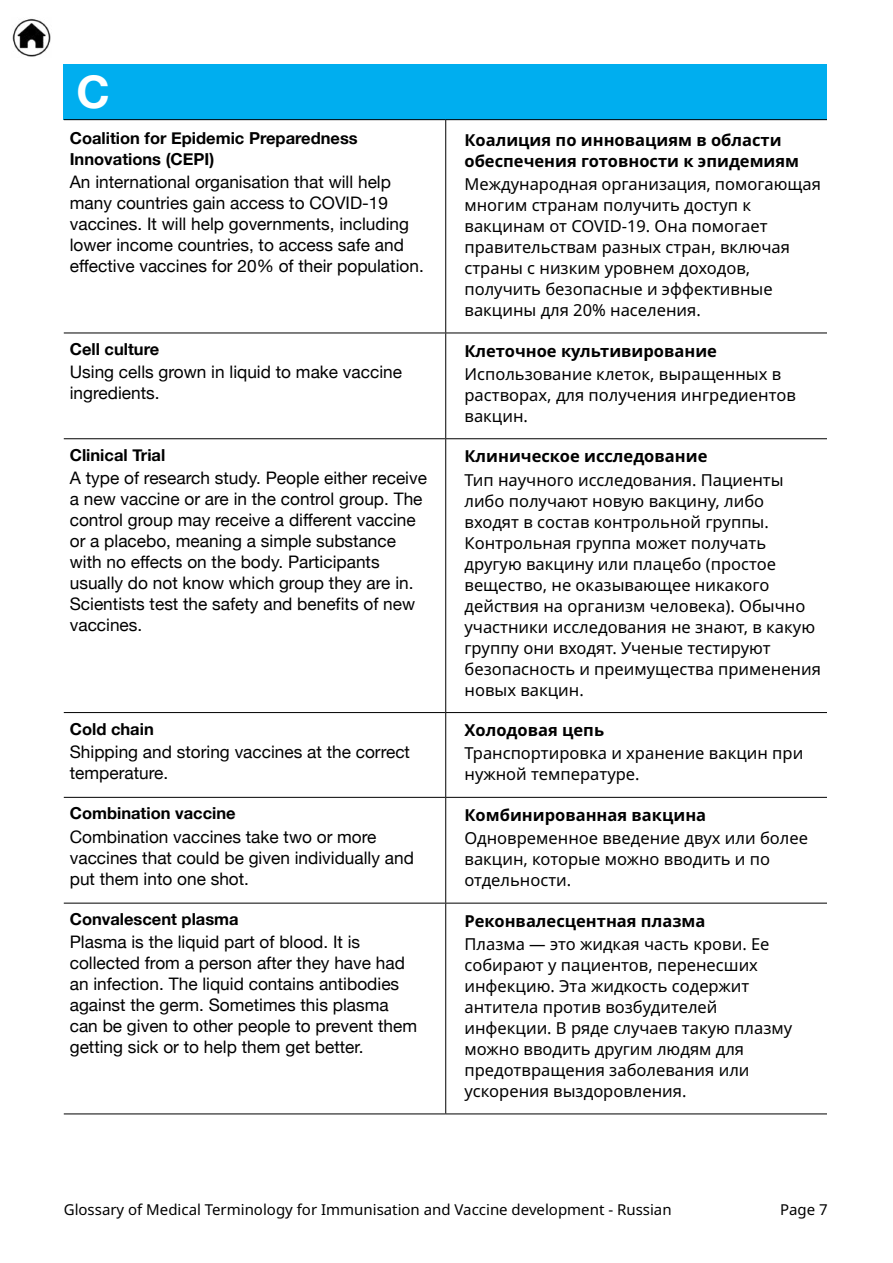
<style>
.page{position:relative;width:893px;height:1263px;background:#fff}
.page>*{position:absolute;margin:0;border:0;box-sizing:border-box;transform-origin:0 0}
.t1{font:700 45px "Helvetica Neue";color:#fff}
.Eng_Text{font:17.25px/21px "Helvetica Neue";color:#000}
.Lang_Text{font:16.5px/21px "Noto Sans";color:#000}
.Lang_Sub{font:700 16.5px/21px "Noto Sans";color:#000}
.Eng_Sub{font:700 16.5px/21px "Helvetica Neue";color:#000}
.t2{font:15px "Noto Sans";color:#000}
</style>
<div class="page">
<img style="left:12px;top:18px;width:39px;height:39px">
<div style="left:64px;top:64px;width:763px;height:56px;background:#00aeef"></div>
<hr style="left:64px;top:119px;width:382px;height:1px;background:#000">
<hr style="left:446px;top:119px;width:381px;height:1px;background:#000">
<hr style="left:64px;top:333px;width:382px;height:1px;background:#000">
<hr style="left:446px;top:333px;width:381px;height:1px;background:#000">
<hr style="left:64px;top:438px;width:382px;height:1px;background:#000">
<hr style="left:446px;top:438px;width:381px;height:1px;background:#000">
<hr style="left:64px;top:712px;width:382px;height:1px;background:#000">
<hr style="left:446px;top:712px;width:381px;height:1px;background:#000">
<hr style="left:64px;top:797px;width:382px;height:1px;background:#000">
<hr style="left:446px;top:797px;width:381px;height:1px;background:#000">
<hr style="left:64px;top:903px;width:382px;height:1px;background:#000">
<hr style="left:446px;top:903px;width:381px;height:1px;background:#000">
<hr style="left:64px;top:1113px;width:382px;height:1px;background:#000">
<hr style="left:446px;top:1113px;width:381px;height:1px;background:#000">
<hr style="left:445px;top:120px;width:1px;height:213px;background:#000">
<hr style="left:445px;top:333px;width:1px;height:105px;background:#000">
<hr style="left:445px;top:439px;width:1px;height:273px;background:#000">
<hr style="left:445px;top:713px;width:1px;height:84px;background:#000">
<hr style="left:445px;top:798px;width:1px;height:105px;background:#000">
<hr style="left:445px;top:903px;width:1px;height:210px;background:#000">
<p class="t1" style="left:77px;top:56px;width:35px">C</p>
<p class="Eng_Sub" style="left:70px;top:128px;width:290px">Coalition for Epidemic Preparedness<br>Innovations (CEPI(</p>
<p class="Eng_Text" style="left:70px;top:173px;width:355px">An international organisation that will help many countries gain access to COVID-19 vaccines It. will help governments, including lower income countries to, access safe and effective vaccines for 20% of their population.</p>
<p class="Eng_Sub" style="left:70px;top:339px;width:91px">Cell culture</p>
<p class="Eng_Text" style="left:70px;top:363px;width:334px">Using cells grown in liquid to make vaccine ingredients.</p>
<p class="Eng_Sub" style="left:70px;top:445px;width:97px">Clinical Trial</p>
<p class="Eng_Text" style="left:70px;top:468px;width:359px">A type of research study. People either receive a new vaccine or are in the control group. The control group may receive a different vaccine or a placebo, meaning a simple substance with no effects on the body. Participants usually do not know which group they are in.<br>Scientists test the safety and benefits of new vaccines.</p>
<p class="Eng_Sub" style="left:70px;top:719px;width:86px">Cold chain</p>
<p class="Eng_Text" style="left:70px;top:742px;width:342px">Shipping and storing vaccines at the correct temperature.</p>
<p class="Eng_Sub" style="left:70px;top:803px;width:167px">Combination vaccine</p>
<p class="Eng_Text" style="left:70px;top:827px;width:346px">Combination vaccines take two or more vaccines that could be given individually and put them into one shot.</p>
<p class="Eng_Sub" style="left:70px;top:909px;width:170px">Convalescent plasma</p>
<p class="Eng_Text" style="left:70px;top:933px;width:349px">Plasma is the liquid part of blood isIt. collected from a person after they have had an infection. The liquid contains antibodies against the germ. Sometimes this plasma can be given to other people to prevent them getting sick or to help them get better.</p>
<p class="Lang_Sub" style="left:464px;top:130px;width:336px">Коалиция по инновациям в области обеспечения готовности к эпидемиям</p>
<p class="Lang_Text" style="left:464px;top:174px;width:358px">Международная организация, помогающая многим странам получить доступ к вакцинам от COVID-19. Она помогает правительствам разных стран, включая страны с низким уровнем доходов, получить безопасные и эффективные вакцины для 20% населения.</p>
<p class="Lang_Sub" style="left:464px;top:340px;width:254px">Клеточное культивирование</p>
<p class="Lang_Text" style="left:464px;top:364px;width:333px">Использование клеток, выращенных в растворах, для получения ингредиентов вакцин.</p>
<p class="Lang_Sub" style="left:464px;top:446px;width:244px">Клиническое исследование</p>
<p class="Lang_Text" style="left:464px;top:469px;width:358px">Тип научного исследования. Пациенты либо получают новую вакцину, либо входят в состав контрольной группы.<br>Контрольная группа может получать другую вакцину или плацебо (простое вещество, не оказывающее никакого действия на организм человека .) Обычно участники исследования не знают в, какую группу они входят. Ученые тестируют безопасность и преимущества применения новых вакцин.</p>
<p class="Lang_Sub" style="left:464px;top:720px;width:141px">Холодовая цепь</p>
<p class="Lang_Text" style="left:464px;top:743px;width:340px">Транспортировка и хранение вакцин при нужной температуре.</p>
<p class="Lang_Sub" style="left:464px;top:805px;width:243px">Комбинированная вакцина</p>
<p class="Lang_Text" style="left:464px;top:828px;width:345px">Одновременное введение двух или более вакцин, которые можно вводить и по отдельности.</p>
<p class="Lang_Sub" style="left:464px;top:911px;width:242px">Реконвалесцентная плазма</p>
<p class="Lang_Text" style="left:464px;top:934px;width:329px">Плазма ― это жидкая часть крови. Ее собирают у пациентов, перенесших инфекцию. Эта жидкость содержит антитела против возбудителей инфекции В. ряде случаев такую плазму можно вводить другим людям для предотвращения заболевания или ускорения выздоровления.</p>
<p class="t2" style="left:64px;top:1199px;width:609px">Glossary of Medical Terminology for Immunisation and Vaccine development - Russian</p>
<p class="t2" style="left:780px;top:1199px;width:49px">Page 7</p>
</div>
